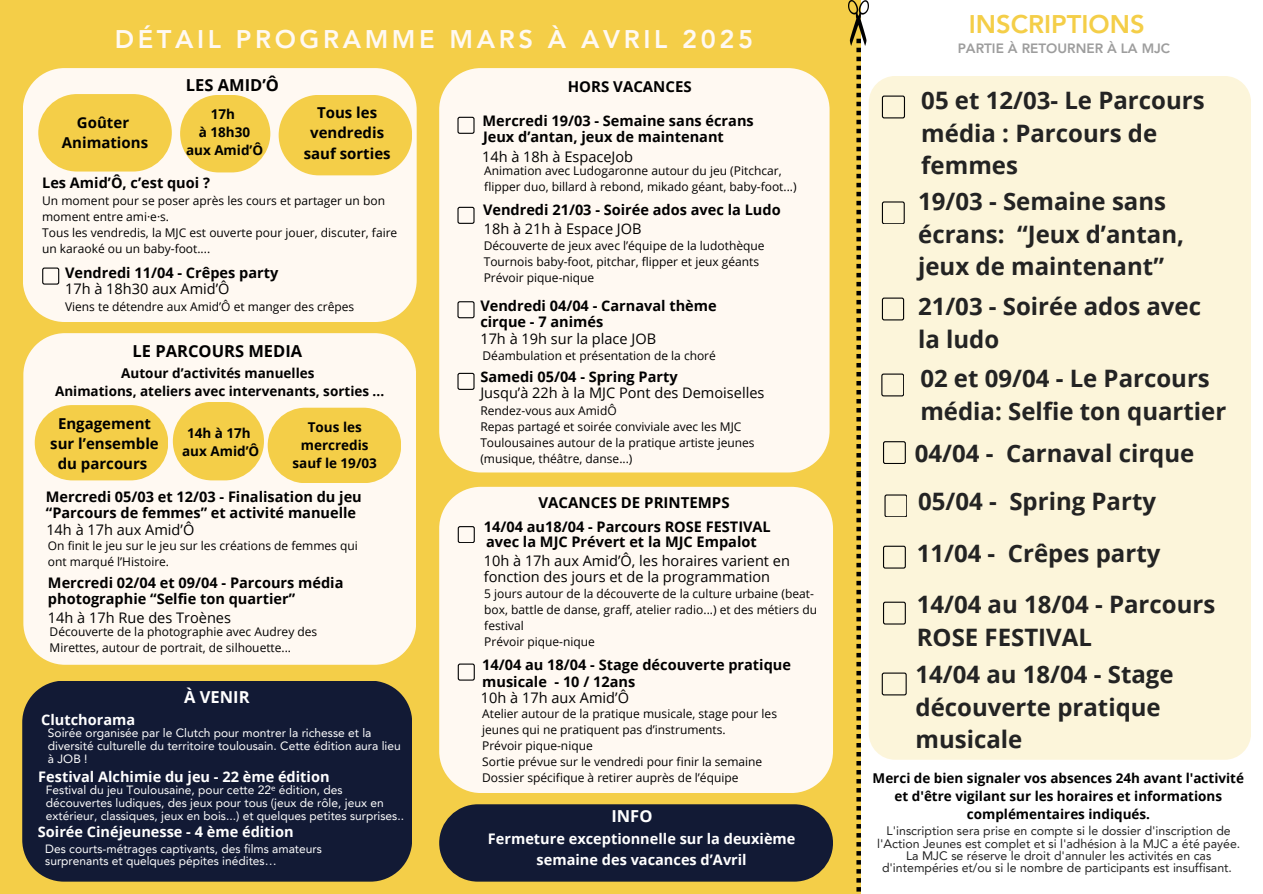
<style>
.page{position:relative;width:1263px;height:894px;background:#fff}
.page>*{position:absolute;margin:0;border:0;box-sizing:border-box;transform-origin:0 0}
.t1{font:800 25.5px "Avenir LT Pro";letter-spacing:.14em;color:#fff9f2}
.t2{font:800 25.5px "Avenir LT Pro";color:#f4ce48}
.t3{font:700 24px/32.7px "Open Sans";color:#232323}
.t4{font:700 16.5px "Open Sans";color:#000}
.t5{font:700 16.5px "Open Sans";color:#fff}
.t6{font:700 15px/20.2px "Open Sans";color:#000;text-align:center}
.t7{font:700 14.55px/15.8px "Open Sans";color:#000}
.t8{font:14.55px/15.8px "Open Sans";color:#000}
.t9{font:700 14.55px/20.2px "Open Sans";color:#fff;text-align:center}
.t10{font:700 13.5px/18px "Open Sans";color:#000;text-align:center}
.t11{font:800 13.5px "Avenir LT Pro";color:#9d9d9d}
.t12{font:12.3px/12.3px "Avenir LT Pro";color:#232323;text-align:center}
.t13{font:12px/16px "Open Sans";color:#000}
.t14{font:12px/13px "Avenir LT Pro";color:#fff}
.s1{font-family:"Noto Sans"}
</style>
<div class="page">
<div style="left:0;top:0;width:1263px;height:893px;background:#f4ce48"></div>
<div style="left:862px;top:0;width:401px;height:893px;background:#fff"></div>
<img style="left:848px;top:0;width:21px;height:45px">
<svg style="left:856px;top:39px;width:5px;height:853px"></svg>
<div style="left:439px;top:68px;width:391px;height:404px;background:#fff9f2"></div>
<div style="left:869px;top:76px;width:382px;height:683px;background:#fcf5da;border-radius:27px"></div>
<svg style="left:882px;top:201px;width:22px;height:23px"></svg>
<svg style="left:882px;top:297px;width:22px;height:23px"></svg>
<svg style="left:882px;top:672px;width:24px;height:22px"></svg>
<svg style="left:883px;top:601px;width:22px;height:23px"></svg>
<svg style="left:882px;top:95px;width:23px;height:23px"></svg>
<svg style="left:883px;top:441px;width:22px;height:22px"></svg>
<svg style="left:884px;top:494px;width:23px;height:23px"></svg>
<div style="left:23px;top:333px;width:393px;height:331px;background:#fff9f2"></div>
<div style="left:35px;top:405px;width:133px;height:75px;background:#f4ce48;border-radius:38px"></div>
<div style="left:173px;top:401px;width:91px;height:79px;background:#f4ce48;border-radius:39px"></div>
<div style="left:268px;top:407px;width:133px;height:76px;background:#f4ce48;border-radius:38px"></div>
<div style="left:439px;top:486px;width:394px;height:306px;background:#fff9f2"></div>
<svg style="left:458px;top:526px;width:17px;height:17px"></svg>
<svg style="left:458px;top:663px;width:17px;height:17px"></svg>
<svg style="left:883px;top:545px;width:22px;height:23px"></svg>
<svg style="left:457px;top:301px;width:17px;height:17px"></svg>
<svg style="left:457px;top:373px;width:17px;height:16px"></svg>
<svg style="left:457px;top:117px;width:17px;height:17px"></svg>
<svg style="left:457px;top:207px;width:17px;height:16px"></svg>
<div style="left:23px;top:68px;width:393px;height:254px;background:#fff9f2"></div>
<div style="left:38px;top:94px;width:134px;height:77px;background:#f4ce48;border-radius:39px"></div>
<svg style="left:279px;top:95px;width:133px;height:80px"></svg>
<div style="left:180px;top:95px;width:90px;height:77px;background:#f4ce48;border-radius:39px"></div>
<svg style="left:42px;top:267px;width:17px;height:17px"></svg>
<svg style="left:881px;top:373px;width:23px;height:23px"></svg>
<div style="left:22px;top:681px;width:390px;height:200px;background:#121a35"></div>
<div style="left:439px;top:804px;width:394px;height:77px;background:#121a35;border-radius:39px"></div>
<h3 class="t1" style="left:115px;top:29px;width:640px">DÉTAIL PROGRAMME MARS À AVRIL 2025</h3>
<p class="t4" style="left:186px;top:73px;width:95px">LES AMID’Ô</p>
<p class="t6" style="left:62px;top:112px;width:88px">Goûter<br>Animations</p>
<p class="t10" style="left:186px;top:105px;width:79px">17h<br>à 18h30 aux Amid’Ô</p>
<h6 class="t6" style="left:304px;top:102px;width:89px">Tous les vendredis sauf sorties</h6>
<p class="t7" style="left:42px;top:175px;width:169px">Les Amid’Ô, c’est quoi ?</p>
<p class="t13" style="left:42px;top:192px;width:344px">Un moment pour se poser après les cours et partager un bon moment entre ami·e·s.</p>
<p class="t13" style="left:42px;top:224px;width:357px">Tous les vendredis, la MJC est ouverte pour jouer, discuter, faire un karaoké ou un baby-foot....</p>
<p class="t7" style="left:65px;top:264px;width:215px">Vendredi 11/04 - Crêpes party</p>
<p class="t8" style="left:65px;top:280px;width:166px">17h à 18h30 aux Amid’Ô</p>
<h3 class="t13" style="left:65px;top:298px;width:291px">Viens te détendre aux Amid’Ô et manger des crêpes</h3>
<p class="t4" style="left:133px;top:339px;width:171px">LE PARCOURS MEDIA</p>
<h3 class="t10" style="left:55px;top:363px;width:331px">Autour d’activités manuelles<br>Animations, ateliers avec intervenants, sorties ...</h3>
<h6 class="t6" style="left:50px;top:412px;width:110px">Engagement sur l’ensemble du parcours</h6>
<h6 class="t10" style="left:182px;top:424px;width:79px">14h à 17h aux Amid’Ô</h6>
<h6 class="t10" style="left:293px;top:417px;width:86px">Tous les mercredis sauf le 19/03</h6>
<h2 class="t7" style="left:46px;top:489px;width:317px">Mercredi 05/03 et 12/03 - Finalisation du jeu “Parcours de femmes” et activité manuelle</h2>
<h2 class="t8" style="left:46px;top:521px;width:149px">14h à 17h aux Amid’Ô</h2>
<h2 class="t13" style="left:48px;top:537px;width:311px">On finit le jeu sur le jeu sur les créations de femmes qui ont marqué l’Histoire.</h2>
<h2 class="t7" style="left:48px;top:574px;width:297px">Mercredi 02/04 et 09/04 - Parcours média photographie “Selfie ton quartier”</h2>
<h2 class="t8" style="left:48px;top:609px;width:185px">14h à 17h Rue des Troènes</h2>
<h6 class="t13" style="left:50px;top:622px;width:269px">Découverte de la photographie avec Audrey des<br>Mirettes, autour de portrait, de silhouette...</h6>
<p class="t5" style="left:184px;top:685px;width:67px">À VENIR</p>
<p class="t9" style="left:41px;top:708px;width:96px">Clutchorama</p>
<h1 class="t14" style="left:48px;top:727px;width:354px">Soirée organisée par le Clutch pour montrer la richesse et la diversité culturelle du territoire toulousain. Cette édition aura lieu à JOB !</h1>
<h2 class="t9" style="left:38px;top:765px;width:293px">Festival Alchimie du jeu - 22 ème édition</h2>
<h2 class="t14" style="left:46px;top:784px;width:360px">Festival du jeu Toulousaine, pour cette 22<span class="s1">ᵉ</span> édition, des découvertes ludiques, des jeux pour tous (jeux de rôle, jeux en extérieur, classiques, jeux en bois...) et quelques petites surprises..</h2>
<p class="t9" style="left:38px;top:820px;width:257px">Soirée Cinéjeunesse - 4 ème édition</p>
<p class="t14" style="left:45px;top:843px;width:278px;line-height:12px">Des courts-métrages captivants, des films amateurs surprenants et quelques pépites inédites…</p>
<p class="t6" style="left:568px;top:76px;width:125px">HORS VACANCES</p>
<p class="t7" style="left:483px;top:112px;width:273px">Mercredi 19/03 - Semaine sans écrans</p>
<p class="t7" style="left:483px;top:128px;width:242px">Jeux d’antan, jeux de maintenant</p>
<p class="t13" style="left:484px;top:162px;width:314px">Animation avec Ludogaronne autour du jeu (Pitchcar, flipper duo, billard à rebond, mikado géant, baby-foot...)</p>
<p class="t7" style="left:483px;top:201px;width:299px">Vendredi 21/03 - Soirée ados avec la Ludo</p>
<p class="t8" style="left:484px;top:220px;width:159px">18h à 21h à Espace JOB</p>
<p class="t13" style="left:484px;top:237px;width:282px">Découverte de jeux avec l’équipe de la ludothèque</p>
<p class="t13" style="left:484px;top:253px;width:277px">Tournois baby-foot, pitchar, flipper et jeux géants</p>
<p class="t13" style="left:484px;top:269px;width:112px">Prévoir pique-nique</p>
<h6 class="t8" style="left:482px;top:148px;width:153px">14h à 18h à EspaceJob</h6>
<p class="t7" style="left:480px;top:297px;width:238px">Vendredi 04/04 - Carnaval thème cirque - 7 animés</p>
<h3 class="t8" style="left:480px;top:331px;width:177px">17h à 19h sur la place JOB</h3>
<h6 class="t13" style="left:483px;top:347px;width:235px">Déambulation et présentation de la choré</h6>
<p class="t7" style="left:480px;top:368px;width:199px">Samedi 05/04 - Spring Party</p>
<h6 class="t8" style="left:480px;top:385px;width:286px">Jusqu’à 22h à la MJC Pont des Demoiselles</h6>
<h6 class="t13" style="left:480px;top:402px;width:138px">Rendez-vous aux AmidÔ</h6>
<h6 class="t13" style="left:480px;top:418px;width:276px">Repas partagé et soirée conviviale avec les MJC<br>Toulousaines autour de la pratique artiste jeunes (musique, théâtre, danse...)</h6>
<h6 class="t6" style="left:539px;top:491px;width:193px">VACANCES DE PRINTEMPS</h6>
<p class="t7" style="left:484px;top:518px;width:289px">14/04 au18/04 - Parcours ROSE FESTIVAL</p>
<p class="t8" style="left:484px;top:552px;width:308px">10h à 17h aux Amid’Ô, les horaires varient en fonction des jours et de la programmation</p>
<h6 class="t7" style="left:486px;top:533px;width:272px">avec la MJC Prévert et la MJC Empalot</h6>
<p class="t13" style="left:484px;top:584px;width:334px">5 jours autour de la découverte de la culture urbaine (beat&shy;box, battle de danse, graff, atelier radio...) et des métiers du festival</p>
<h6 class="t13" style="left:484px;top:632px;width:112px">Prévoir pique-nique</h6>
<p class="t7" style="left:482px;top:655px;width:310px;line-height:16.8px">14/04 au 18/04 - Stage découverte pratique musicale - 10 / 12ans</p>
<p class="t8" style="left:481px;top:689px;width:149px">10h à 17h aux Amid’Ô</p>
<h3 class="t13" style="left:482px;top:705px;width:296px">Atelier autour de la pratique musicale, stage pour les jeunes qui ne pratiquent pas d’instruments.</h3>
<h6 class="t13" style="left:482px;top:737px;width:112px">Prévoir pique-nique</h6>
<p class="t13" style="left:482px;top:753px;width:282px">Sortie prévue sur le vendredi pour finir la semaine</p>
<h6 class="t13" style="left:482px;top:769px;width:258px">Dossier spécifique à retirer auprès de l’équipe</h6>
<h2 class="t5" style="left:611px;top:804px;width:43px">INFO</h2>
<h2 class="t9" style="left:488px;top:828px;width:309px">Fermeture exceptionnelle sur la deuxième semaine des vacances d’Avril</h2>
<h6 class="t2" style="left:969px;top:13px;width:178px">INSCRIPTIONS</h6>
<h1 class="t11" style="left:958px;top:43px;width:214px">PARTIE À RETOURNER À LA MJC</h1>
<p class="t3" style="left:921px;top:83px;width:285px">05 et 12/03- Le Parcours média : Parcours de femmes</p>
<h6 class="t3" style="left:918px;top:184px;width:267px">19/03 - Semaine sans écrans: “Jeux d’antan, jeux de maintenant”</h6>
<h4 class="t3" style="left:918px;top:289px;width:285px">21/03 - Soirée ados avec la ludo</h4>
<h6 class="t3" style="left:920px;top:361px;width:307px">02 et 09/04 - Le Parcours média: Selfie ton quartier</h6>
<h6 class="t3" style="left:915px;top:436px;width:281px">04/04 - Carnaval cirque</h6>
<p class="t3" style="left:918px;top:484px;width:239px">05/04 - Spring Party</p>
<p class="t3" style="left:917px;top:536px;width:245px">11/04 - Crêpes party</p>
<p class="t3" style="left:917px;top:587px;width:300px">14/04 au 18/04 - Parcours<br>ROSE FESTIVAL</p>
<p class="t3" style="left:915px;top:657px;width:260px">14/04 au 18/04 - Stage découverte pratique musicale</p>
<h6 class="t10" style="left:873px;top:768px;width:373px">Merci de bien signaler vos absences 24h avant l'activité et d'être vigilant sur les horaires et informations complémentaires indiqués.</h6>
<h3 class="t12" style="left:877px;top:825px;width:365px">L'inscription sera prise en compte si le dossier d'inscription de l'Action Jeunes est complet et si l'adhésion à la MJC a été payée.</h3>
<h4 class="t12" style="left:882px;top:850px;width:351px">La MJC se réserve le droit d'annuler les activités en cas d'intempéries et/ou si le nombre de participants est insuffisant.</h4>
</div>
